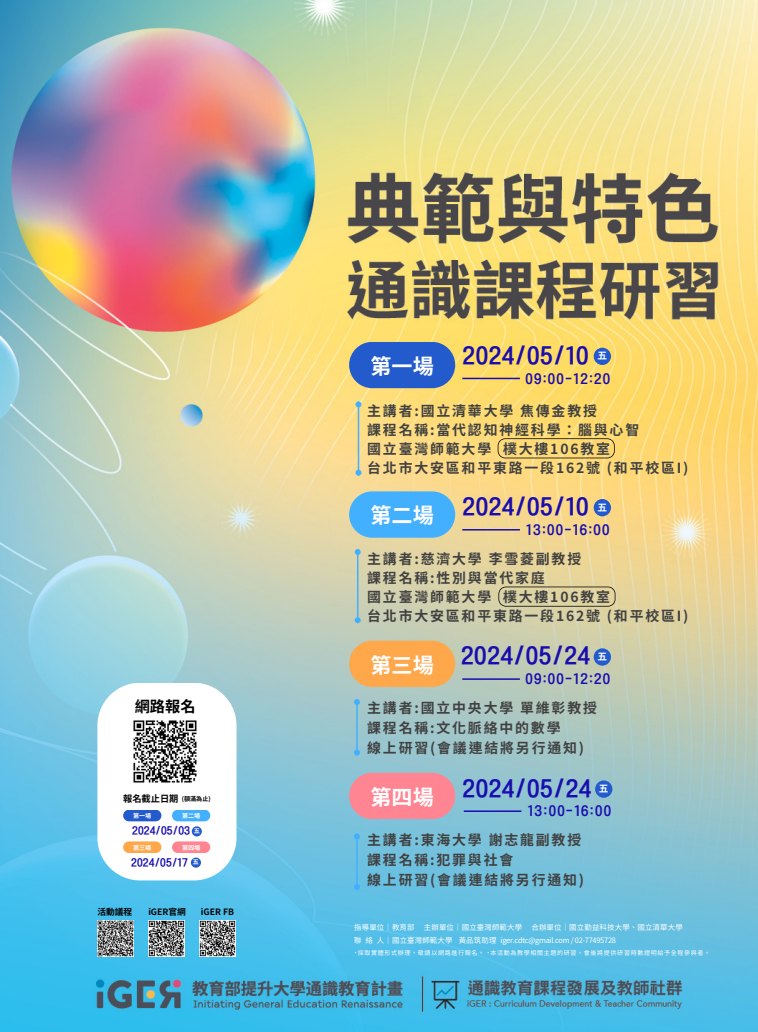
<style>
.page{position:relative;width:758px;height:1032px;background:#fff}
.page>*{position:absolute;margin:0;border:0;box-sizing:border-box;transform-origin:0 0}
.t1{font:700 21.1px "Noto Sans TC";color:#fff}
.t2{font:20px "TT Comsetak R";letter-spacing:.03em;color:#190daf}
.t3{font:700 15.2px "Noto Sans TC";color:#000}
.t4{font:700 13.9px/19.1px "Noto Sans TC";letter-spacing:.13em;color:#414141}
.t5{font:11.8px "TT Comsetak R";letter-spacing:.11em;color:#190daf}
.t6{font:700 9.7px "Noto Sans TC";color:#fff}
.t7{font:9.2px "TT Comsetak R";letter-spacing:.015em;color:#190daf}
.t8{font:700 9.2px "Noto Sans TC";color:#000}
.t9{font:700 8.7px "Noto Sans TC";color:#000}
.t10{font:7.4px "Noto Sans TC";letter-spacing:.02em;color:#fff}
.t11{font:7.4px "Noto Sans TC";letter-spacing:-.035em;color:#fff}
.t12{font:6.1px "Noto Sans TC";letter-spacing:.1em;color:#fff}
.t13{font:700 6.1px "Noto Sans TC";color:#fff}
.t14{font:700 6.1px "Noto Sans TC";color:#000}
</style>
<div class="page">
<img style="left:0;top:0;width:758px;height:1031px">
<div style="left:97px;top:682px;width:139px;height:198px;background:#fff;border-radius:43px"></div>
<div style="left:123px;top:809px;width:38px;height:12px;background:#235bcd;border-radius:6px"></div>
<div style="left:172px;top:809px;width:38px;height:12px;background:#42b0ff;border-radius:6px"></div>
<div style="left:123px;top:841px;width:38px;height:11px;background:#ffa74b;border-radius:6px"></div>
<div style="left:172px;top:841px;width:38px;height:11px;background:#ff8593;border-radius:6px"></div>
<div style="left:192px;top:826px;width:10px;height:10px;background:#235bcd;border-radius:50%"></div>
<div style="left:191px;top:857px;width:10px;height:10px;background:#235bcd;border-radius:50%"></div>
<img style="left:148px;top:920px;width:36px;height:36px">
<img style="left:199px;top:920px;width:36px;height:36px">
<hr style="left:357px;top:407px;width:2px;height:63px;background:#42b0ff">
<svg style="left:355px;top:401px;width:6px;height:6px"></svg>
<svg style="left:355px;top:469px;width:6px;height:6px"></svg>
<div style="left:349px;top:342px;width:106px;height:46px;background:#235bcd;border-radius:23px"></div>
<hr style="left:462px;top:377px;width:58px;height:2px;background:#190daf">
<div style="left:593px;top:347px;width:18px;height:18px;background:#235bcd;border-radius:50%"></div>
<div style="left:349px;top:491px;width:106px;height:46px;background:#42b0ff;border-radius:23px"></div>
<hr style="left:462px;top:529px;width:58px;height:1px;background:#190daf">
<div style="left:593px;top:499px;width:18px;height:17px;background:#235bcd;border-radius:50%"></div>
<hr style="left:357px;top:554px;width:1px;height:63px;background:#42b0ff">
<svg style="left:354px;top:549px;width:6px;height:6px"></svg>
<svg style="left:354px;top:617px;width:6px;height:6px"></svg>
<div style="left:349px;top:640px;width:106px;height:47px;background:#ffa74b;border-radius:23px"></div>
<hr style="left:462px;top:678px;width:58px;height:1px;background:#190daf">
<div style="left:593px;top:648px;width:18px;height:17px;background:#235bcd;border-radius:50%"></div>
<div style="left:349px;top:772px;width:106px;height:47px;background:#ff8593;border-radius:23px"></div>
<hr style="left:463px;top:810px;width:58px;height:1px;background:#190daf">
<div style="left:595px;top:780px;width:17px;height:17px;background:#235bcd;border-radius:50%"></div>
<hr style="left:356px;top:704px;width:1px;height:45px;background:#42b0ff">
<svg style="left:354px;top:699px;width:6px;height:6px"></svg>
<svg style="left:354px;top:749px;width:6px;height:6px"></svg>
<hr style="left:356px;top:839px;width:1px;height:45px;background:#42b0ff">
<svg style="left:354px;top:833px;width:6px;height:6px"></svg>
<svg style="left:354px;top:883px;width:6px;height:6px"></svg>
<svg style="left:497px;top:438px;width:117px;height:20px;background:#edcc6f"></svg>
<svg style="left:498px;top:586px;width:117px;height:20px;background:#d2c899"></svg>
<img style="left:97px;top:920px;width:36px;height:36px">
<img style="left:133px;top:720px;width:64px;height:63px">
<p class="t3" style="left:135px;top:694px;width:62px">網路報名</p>
<h3 class="t8" style="left:123px;top:791px;width:57px">報名截止日期</h3>
<h1 class="t14" style="left:182px;top:793px;width:30px">(額滿為止)</h1>
<h5 class="t13" style="left:133px;top:810px;width:20px">第一場</h5>
<h6 class="t13" style="left:182px;top:810px;width:20px">第二場</h6>
<p class="t7" style="left:132px;top:825px;width:60px">2024/05/03</p>
<p class="t13" style="left:194px;top:825px;width:8px">五</p>
<h1 class="t7" style="left:131px;top:857px;width:58px">2024/05/17</h1>
<h2 class="t13" style="left:193px;top:857px;width:8px">五</h2>
<p class="t13" style="left:133px;top:842px;width:20px">第三場</p>
<h6 class="t13" style="left:182px;top:842px;width:20px">第四場</h6>
<p class="t9" style="left:97px;top:905px;width:36px">活動議程</p>
<h6 class="t9" style="left:148px;top:904px;width:39px">iGER官網</h6>
<p class="t9" style="left:201px;top:904px;width:35px">iGER FB</p>
<h2 class="t1" style="left:370px;top:349px;width:65px">第一場</h2>
<p class="t2" style="left:462px;top:345px;width:127px">2024/05/10</p>
<h5 class="t5" style="left:525px;top:372px;width:86px">09:00-12:20</h5>
<h3 class="t6" style="left:597px;top:348px;width:11px">五</h3>
<p class="t4" style="left:367px;top:400px;width:323px">主講者:國立清華大學焦傳金教授<br>課程名稱:當代認知神經科學：腦與心智<br>國立臺灣師範大學 樸大樓106教室<br>台北市大安區和平東路一段162號 (和平校區I)</p>
<h1 class="t1" style="left:370px;top:498px;width:65px">第二場</h1>
<h2 class="t2" style="left:462px;top:496px;width:127px">2024/05/10</h2>
<p class="t5" style="left:526px;top:523px;width:85px">13:00-16:00</p>
<h5 class="t6" style="left:597px;top:499px;width:11px">五</h5>
<p class="t4" style="left:367px;top:548px;width:323px">主講者:慈濟大學李雪菱副教授<br>課程名稱:性別與當代家庭<br>國立臺灣師範大學 樸大樓106教室<br>台北市大安區和平東路一段162號 (和平校區I)</p>
<p class="t1" style="left:370px;top:648px;width:65px">第三場</p>
<p class="t2" style="left:461px;top:645px;width:130px">2024/05/24</p>
<p class="t5" style="left:525px;top:672px;width:86px">09:00-12:20</p>
<p class="t6" style="left:597px;top:648px;width:11px">五</p>
<h5 class="t4" style="left:367px;top:696px;width:231px;line-height:20px">主講者:國立中央大學單維彰教授課程名稱:文化脈絡中的數學<br>線上研習(會議連結將另行通知)</h5>
<h4 class="t1" style="left:370px;top:780px;width:65px">第四場</h4>
<h1 class="t2" style="left:462px;top:777px;width:130px">2024/05/24</h1>
<h2 class="t5" style="left:527px;top:804px;width:85px">13:00-16:00</h2>
<p class="t6" style="left:599px;top:780px;width:11px">五</p>
<p class="t4" style="left:367px;top:828px;width:218px;line-height:20px">主講者:東海大學謝志龍副教授課程名稱:犯罪與社會<br>線上研習(會議連結將另行通知)</p>
<h4 class="t10" style="left:354px;top:921px;width:330px">指導單位｜教育部 主辦單位｜國立臺灣師範大學 合辦單位｜國立勤益科技大學、國立清華大學</h4>
<p class="t10" style="left:354px;top:934px;width:100px">聯絡人｜國立臺灣師範大學</p>
<p class="t10" style="left:458px;top:934px;width:39px">黃品筑助理</p>
<p class="t11" style="left:500px;top:934px;width:117px">iger.cdtc@gmail.com / 02-77495728</p>
<p class="t12" style="left:354px;top:947px;width:357px">˙採取實體形式辦理，敬請以網路進行報名。 ˙本活動為教學相關主題的研習，會後將提供研習時數證明給予全程參與者。</p>
</div>
